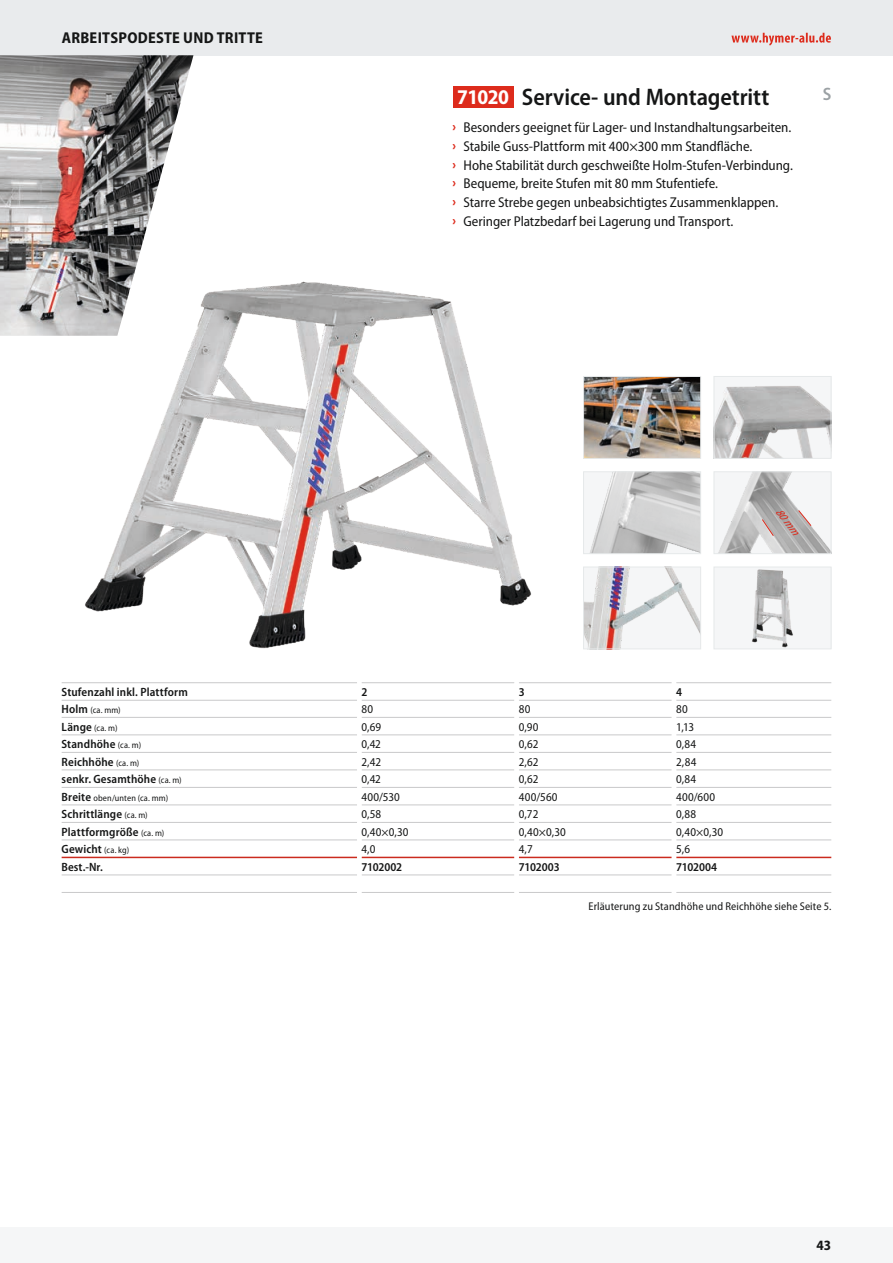
<style>
.page{position:relative;width:893px;height:1263px;background:#fff}
.page>*{position:absolute;margin:0;border:0;box-sizing:border-box;transform-origin:0 0}
.t1{font:600 semi-condensed 24px "Myriad Pro";letter-spacing:-.005em;color:#151616}
.t2{font:600 semi-condensed 18px "Myriad Pro";color:#9ba1a4}
.t3{font:700 semi-condensed 15.75px "Myriad Pro";color:#151616}
.t4{font:semi-condensed 14.25px/18.6px "Myriad Pro";letter-spacing:-.005em;color:#151616}
.t5{font:700 semi-condensed 14.25px "Myriad Pro";color:#151616}
.t6{font:600 semi-condensed 12px "Myriad Pro";letter-spacing:.01em;color:#151616}
.t7{font:semi-condensed 12px "Myriad Pro";letter-spacing:.015em;color:#151616}
.t8{font:600 semi-condensed 12px "Myriad Pro";letter-spacing:-.015em;color:#151616}
.t9{font:600 semi-condensed 12px "Myriad Pro";letter-spacing:-.02em;color:#151616}
.t10{font:semi-condensed 11.25px "Myriad Pro";letter-spacing:.01em;color:#151616}
.t11{font:italic semi-condensed 11.25px "Myriad Pro";color:#dd2b1c}
.t12{font:semi-condensed 9px "Myriad Pro";letter-spacing:.02em;color:#151616}
.s1{font-weight:700;font-size:21px;color:#fff}
.s2{font-weight:900;font-stretch:condensed;font-size:13.5px;color:#dd2b1c}
.s3{font-weight:600;font-size:12px}
.s4{font-weight:400;font-size:9px}
</style>
<div class="page">
<div style="left:0;top:0;width:893px;height:55px;background:#e9ebed"></div>
<svg style="left:731px;top:33px;width:100px;height:13px"></svg>
<div style="left:0;top:1227px;width:893px;height:36px;background:#f5f6f7"></div>
<img style="left:0;top:55px;width:193px;height:281px">
<img style="left:590px;top:473px;width:109px;height:79px">
<div style="left:583px;top:471px;width:118px;height:83px;border:1px solid #e6e9ea"></div>
<div style="left:714px;top:567px;width:117px;height:82px;background:#f5f6f7"></div>
<img style="left:752px;top:569px;width:41px;height:78px">
<img style="left:585px;top:378px;width:114px;height:79px">
<div style="left:583px;top:376px;width:118px;height:83px;border:1px solid #e6e9ea"></div>
<div style="left:714px;top:376px;width:117px;height:82px;background:#f5f6f7"></div>
<img style="left:716px;top:386px;width:113px;height:71px">
<div style="left:714px;top:376px;width:117px;height:83px;border:1px solid #e6e9ea"></div>
<img style="left:718px;top:473px;width:111px;height:79px">
<div style="left:714px;top:471px;width:117px;height:83px;border:1px solid #e6e9ea"></div>
<svg style="left:762px;top:519px;width:12px;height:17px"></svg>
<svg style="left:798px;top:510px;width:14px;height:16px"></svg>
<img style="left:585px;top:569px;width:114px;height:78px">
<div style="left:583px;top:567px;width:118px;height:82px;border:1px solid #e6e9ea"></div>
<img style="left:51px;top:247px;width:480px;height:402px">
<div style="left:453px;top:86px;width:60px;height:22px;background:#dd2b1c"></div>
<hr style="left:62px;top:682px;width:295px;height:1px;background:#c9c9ca">
<hr style="left:362px;top:682px;width:152px;height:1px;background:#c9c9ca">
<hr style="left:519px;top:682px;width:153px;height:1px;background:#c9c9ca">
<hr style="left:676px;top:682px;width:155px;height:1px;background:#c9c9ca">
<hr style="left:62px;top:874px;width:295px;height:1px;background:#c9c9ca">
<hr style="left:362px;top:874px;width:152px;height:1px;background:#c9c9ca">
<hr style="left:519px;top:874px;width:153px;height:1px;background:#c9c9ca">
<hr style="left:676px;top:874px;width:155px;height:1px;background:#c9c9ca">
<hr style="left:62px;top:892px;width:295px;height:1px;background:#c9c9ca">
<hr style="left:362px;top:892px;width:152px;height:1px;background:#c9c9ca">
<hr style="left:519px;top:892px;width:153px;height:1px;background:#c9c9ca">
<hr style="left:676px;top:892px;width:155px;height:1px;background:#c9c9ca">
<hr style="left:62px;top:700px;width:295px;height:1px;background:#c9c9ca">
<hr style="left:362px;top:700px;width:152px;height:1px;background:#c9c9ca">
<hr style="left:519px;top:700px;width:153px;height:1px;background:#c9c9ca">
<hr style="left:676px;top:700px;width:155px;height:1px;background:#c9c9ca">
<hr style="left:62px;top:717px;width:295px;height:1px;background:#c9c9ca">
<hr style="left:362px;top:717px;width:152px;height:1px;background:#c9c9ca">
<hr style="left:519px;top:717px;width:153px;height:1px;background:#c9c9ca">
<hr style="left:676px;top:717px;width:155px;height:1px;background:#c9c9ca">
<hr style="left:62px;top:734px;width:295px;height:1px;background:#c9c9ca">
<hr style="left:362px;top:734px;width:152px;height:1px;background:#c9c9ca">
<hr style="left:519px;top:734px;width:153px;height:1px;background:#c9c9ca">
<hr style="left:676px;top:734px;width:155px;height:1px;background:#c9c9ca">
<hr style="left:62px;top:752px;width:295px;height:1px;background:#c9c9ca">
<hr style="left:362px;top:752px;width:152px;height:1px;background:#c9c9ca">
<hr style="left:519px;top:752px;width:153px;height:1px;background:#c9c9ca">
<hr style="left:676px;top:752px;width:155px;height:1px;background:#c9c9ca">
<hr style="left:62px;top:769px;width:295px;height:1px;background:#c9c9ca">
<hr style="left:362px;top:769px;width:152px;height:1px;background:#c9c9ca">
<hr style="left:519px;top:769px;width:153px;height:1px;background:#c9c9ca">
<hr style="left:676px;top:769px;width:155px;height:1px;background:#c9c9ca">
<hr style="left:62px;top:787px;width:295px;height:1px;background:#c9c9ca">
<hr style="left:362px;top:787px;width:152px;height:1px;background:#c9c9ca">
<hr style="left:519px;top:787px;width:153px;height:1px;background:#c9c9ca">
<hr style="left:676px;top:787px;width:155px;height:1px;background:#c9c9ca">
<hr style="left:62px;top:804px;width:295px;height:1px;background:#c9c9ca">
<hr style="left:362px;top:804px;width:152px;height:1px;background:#c9c9ca">
<hr style="left:519px;top:804px;width:153px;height:1px;background:#c9c9ca">
<hr style="left:676px;top:804px;width:155px;height:1px;background:#c9c9ca">
<hr style="left:62px;top:822px;width:295px;height:1px;background:#c9c9ca">
<hr style="left:362px;top:822px;width:152px;height:1px;background:#c9c9ca">
<hr style="left:519px;top:822px;width:153px;height:1px;background:#c9c9ca">
<hr style="left:676px;top:822px;width:155px;height:1px;background:#c9c9ca">
<hr style="left:62px;top:839px;width:295px;height:1px;background:#c9c9ca">
<hr style="left:362px;top:839px;width:152px;height:1px;background:#c9c9ca">
<hr style="left:519px;top:839px;width:153px;height:1px;background:#c9c9ca">
<hr style="left:676px;top:839px;width:155px;height:1px;background:#c9c9ca">
<hr style="left:62px;top:857px;width:295px;height:1px;background:#cb2b1e">
<hr style="left:362px;top:857px;width:152px;height:1px;background:#cb2b1e">
<hr style="left:519px;top:857px;width:153px;height:1px;background:#cb2b1e">
<hr style="left:676px;top:857px;width:155px;height:1px;background:#cb2b1e">
<p class="t3" style="left:62px;top:28px;width:19px">ARBEITSPODESTE</p>
<p class="t3" style="left:183px;top:28px;width:11px">UND</p>
<p class="t3" style="left:217px;top:28px;width:17px">TRITTE</p>
<h1 class="t1" style="left:457px;top:84px;width:314px"><span class="s1">71020</span> Service- und Montagetritt</h1>
<p class="t4" style="left:453px;top:119px;width:342px"><span class="s2">Ű</span> Besonders geeignet für Lager- und Instandhaltungsarbeiten.<br><span class="s2">Ű</span> Stabile Guss-Plattform mit 400×300 mm Standfläche.<br><span class="s2">Ű</span> Hohe Stabilität durch geschweißte Holm-Stufen-Verbindung.<br><span class="s2">Ű</span> Bequeme, breite Stufen mit 80 mm Stufentiefe.<br><span class="s2">Ű</span> Starre Strebe gegen unbeabsichtigtes Zusammenklappen.<br><span class="s2">Ű</span> Geringer Platzbedarf bei Lagerung und Transport.</p>
<p class="t2" style="left:823px;top:84px;width:10px">S</p>
<p class="t11" style="left:783px;top:506px;width:32px;rotate:53deg">80 mm</p>
<p class="t6" style="left:62px;top:685px;width:128px">Stufenzahl inkl. Plattform</p>
<p class="t6" style="left:362px;top:685px;width:7px">2</p>
<p class="t6" style="left:519px;top:685px;width:7px">3</p>
<p class="t6" style="left:676px;top:685px;width:7px">4</p>
<p class="t12" style="left:62px;top:705px;width:61px"><span class="s3">Holm</span> (ca. mm)</p>
<p class="t7" style="left:362px;top:703px;width:13px">80</p>
<p class="t7" style="left:519px;top:703px;width:13px">80</p>
<p class="t7" style="left:676px;top:703px;width:13px">80</p>
<p class="t12" style="left:62px;top:723px;width:57px"><span class="s3">Länge</span> (ca. m)</p>
<p class="t7" style="left:362px;top:720px;width:21px">0,69</p>
<p class="t7" style="left:519px;top:720px;width:21px">0,90</p>
<p class="t7" style="left:676px;top:720px;width:19px">1,13</p>
<p class="t6" style="left:62px;top:737px;width:81px">Standhöhe <span class="s4">(ca. m)</span></p>
<p class="t7" style="left:362px;top:738px;width:21px">0,42</p>
<p class="t7" style="left:519px;top:738px;width:21px">0,62</p>
<p class="t7" style="left:676px;top:738px;width:22px">0,84</p>
<p class="t6" style="left:62px;top:755px;width:79px">Reichhöhe <span class="s4">(ca. m)</span></p>
<p class="t7" style="left:362px;top:755px;width:21px">2,42</p>
<p class="t7" style="left:519px;top:755px;width:21px">2,62</p>
<p class="t7" style="left:676px;top:755px;width:22px">2,84</p>
<p class="t6" style="left:62px;top:772px;width:122px">senkr. Gesamthöhe <span class="s4">(ca. m)</span></p>
<p class="t7" style="left:362px;top:773px;width:21px">0,42</p>
<p class="t7" style="left:519px;top:773px;width:21px">0,62</p>
<p class="t7" style="left:676px;top:773px;width:22px">0,84</p>
<p class="t12" style="left:62px;top:793px;width:108px"><span class="s3">Breite</span> oben/unten (ca. mm)</p>
<p class="t7" style="left:362px;top:790px;width:40px">400/530</p>
<p class="t7" style="left:519px;top:790px;width:40px">400/560</p>
<p class="t7" style="left:676px;top:790px;width:40px">400/600</p>
<p class="t6" style="left:62px;top:807px;width:88px">Schrittlänge <span class="s4">(ca. m)</span></p>
<p class="t7" style="left:362px;top:808px;width:21px">0,58</p>
<p class="t7" style="left:519px;top:808px;width:21px">0,72</p>
<p class="t7" style="left:676px;top:808px;width:21px">0,88</p>
<p class="t6" style="left:62px;top:825px;width:104px">Plattformgröße <span class="s4">(ca. m)</span></p>
<p class="t7" style="left:362px;top:825px;width:49px">0,40×0,30</p>
<p class="t7" style="left:519px;top:825px;width:49px">0,40×0,30</p>
<p class="t7" style="left:676px;top:825px;width:49px">0,40×0,30</p>
<p class="t6" style="left:62px;top:842px;width:69px">Gewicht <span class="s4">(ca. kg)</span></p>
<p class="t7" style="left:362px;top:842px;width:15px">4,0</p>
<p class="t7" style="left:519px;top:842px;width:15px">4,7</p>
<p class="t7" style="left:676px;top:842px;width:15px">5,6</p>
<p class="t6" style="left:62px;top:860px;width:43px">Best.-Nr.</p>
<p class="t9" style="left:362px;top:860px;width:42px">7102002</p>
<p class="t8" style="left:519px;top:860px;width:42px">7102003</p>
<p class="t8" style="left:676px;top:860px;width:43px">7102004</p>
<p class="t10" style="left:589px;top:900px;width:244px">Erläuterung zu Standhöhe und Reichhöhe siehe Seite 5.</p>
<p class="t5" style="left:817px;top:1237px;width:16px">43</p>
</div>
